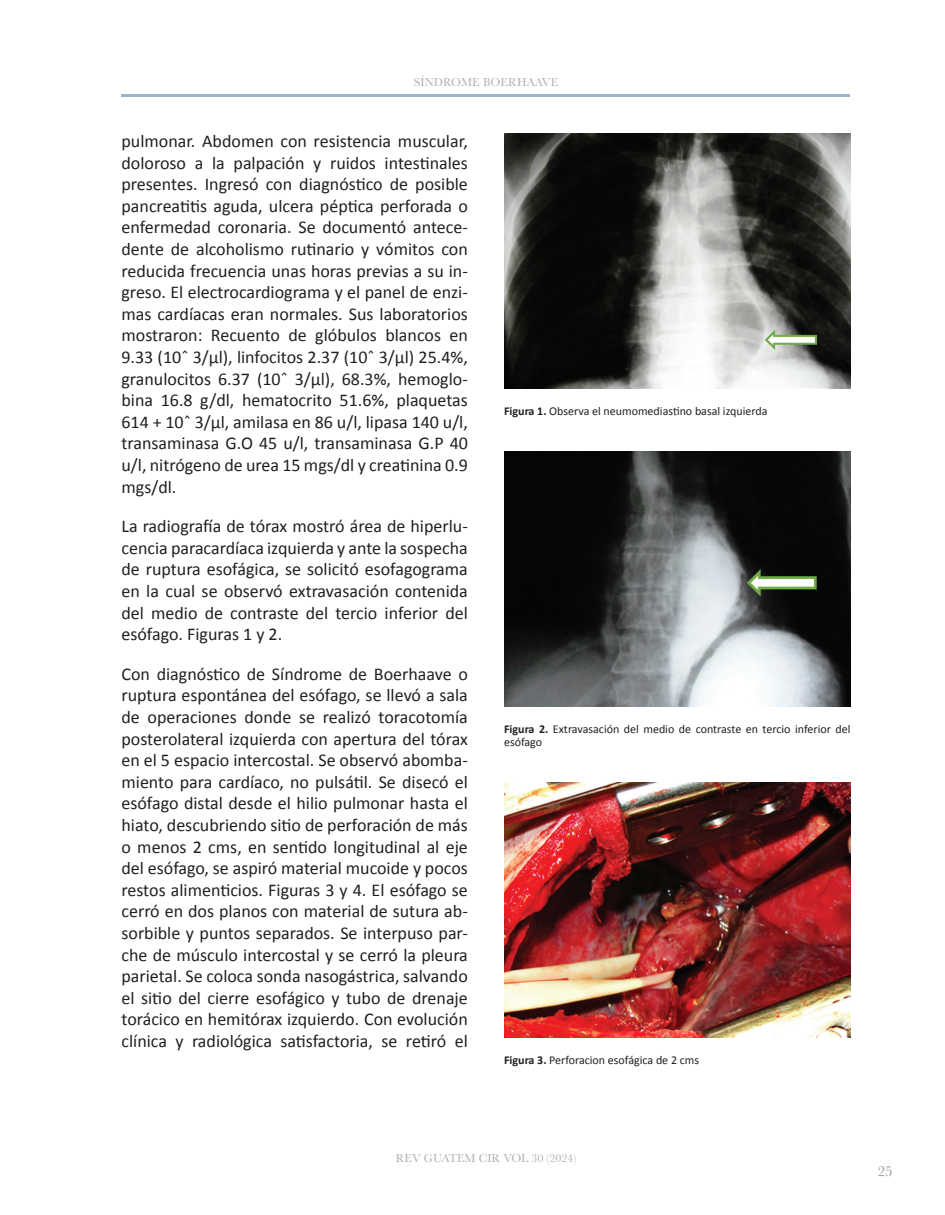
<style>
.page{position:relative;width:945px;height:1215px;background:#fff}
.page>*{position:absolute;margin:0;border:0;box-sizing:border-box;transform-origin:0 0}
.t1{font:18px/21.6px "Calibri";color:#231f20;text-align:justify}
.t2{font:15px "Baskerville";color:#939598}
.t3{font:12px/13.5px "Calibri";color:#231f20}
.t4{font:12px "Baskerville";color:#afafaf}
.s1{font-weight:700}
</style>
<div class="page">
<hr style="left:122px;top:94px;width:728px;height:3px;background:#9cb3c8">
<img style="left:504px;top:134px;width:347px;height:255px">
<img style="left:504px;top:451px;width:346px;height:255px">
<img style="left:504px;top:782px;width:346px;height:255px">
<p class="t4" style="left:414px;top:75px;width:146px">SÍNDROME BOERHAAVE</p>
<p class="t1" style="left:122px;top:130px;width:348px">pulmonar. Abdomen con resistencia muscular, doloroso a la palpación y ruidos intestinales presentes. Ingresó con diagnóstico de posible pancreatitis aguda, ulcera péptica perforada o enfermedad coronaria. Se documentó antece&shy;dente de alcoholismo rutinario y vómitos con reducida frecuencia unas horas previas a su in&shy;greso. El electrocardiograma y el panel de enzi&shy;mas cardíacas eran normales. Sus laboratorios mostraron: Recuento de glóbulos blancos en 9.33 (10ˆ 3/µl), linfocitos 2.37 (10ˆ 3/µl) 25.4%, granulocitos 6.37 (10ˆ 3/µl), 68.3%, hemoglo&shy;bina 16.8 g/dl, hematocrito 51.6%, plaquetas 614 + 10ˆ 3/µl, amilasa en 86 u/l, lipasa 140 u/l, transaminasa G.O 45 u/l, transaminasa G.P 40 u/l, nitrógeno de urea 15 mgs/dl y creatinina 0.9 mgs/dl.</p>
<p class="t1" style="left:122px;top:515px;width:348px">La radiografía de tórax mostró área de hiperlu&shy;cencia paracardíaca izquierda y ante la sospecha de ruptura esofágica, se solicitó esofagograma en la cual se observó extravasación contenida del medio de contraste del tercio inferior del esófago. Figuras 1 y 2.</p>
<p class="t1" style="left:122px;top:663px;width:348px">Con diagnóstico de Síndrome de Boerhaave o ruptura espontánea del esófago, se llevó a sala de operaciones donde se realizó toracotomía posterolateral izquierda con apertura del tórax en el 5 espacio intercostal. Se observó abomba&shy;miento para cardíaco, no pulsátil. Se disecó el esófago distal desde el hilio pulmonar hasta el hiato, descubriendo sitio de perforación de más o menos 2 cms, en sentido longitudinal al eje del esófago, se aspiró material mucoide y pocos restos alimenticios. Figuras 3 y 4. El esófago se cerró en dos planos con material de sutura ab&shy;sorbible y puntos separados. Se interpuso par&shy;che de músculo intercostal y se cerró la pleura parietal. Se coloca sonda nasogástrica, salvando el sitio del cierre esofágico y tubo de drenaje torácico en hemitórax izquierdo. Con evolución clínica y radiológica satisfactoria, se retiró el</p>
<p class="t3" style="left:504px;top:404px;width:265px"><span class="s1">Figura 1.</span> Observa el neumomediastino basal izquierda</p>
<p class="t3" style="left:504px;top:722px;width:348px"><span class="s1">Figura 2.</span> Extravasación del medio de contraste en tercio inferior del esófago</p>
<p class="t3" style="left:504px;top:1053px;width:197px"><span class="s1">Figura 3.</span> Perforacion esofágica de 2 cms</p>
<p class="t4" style="left:396px;top:1150px;width:182px">REV GUATEM CIR VOL 30 (2024)</p>
<p class="t2" style="left:878px;top:1162px;width:16px">25</p>
</div>
